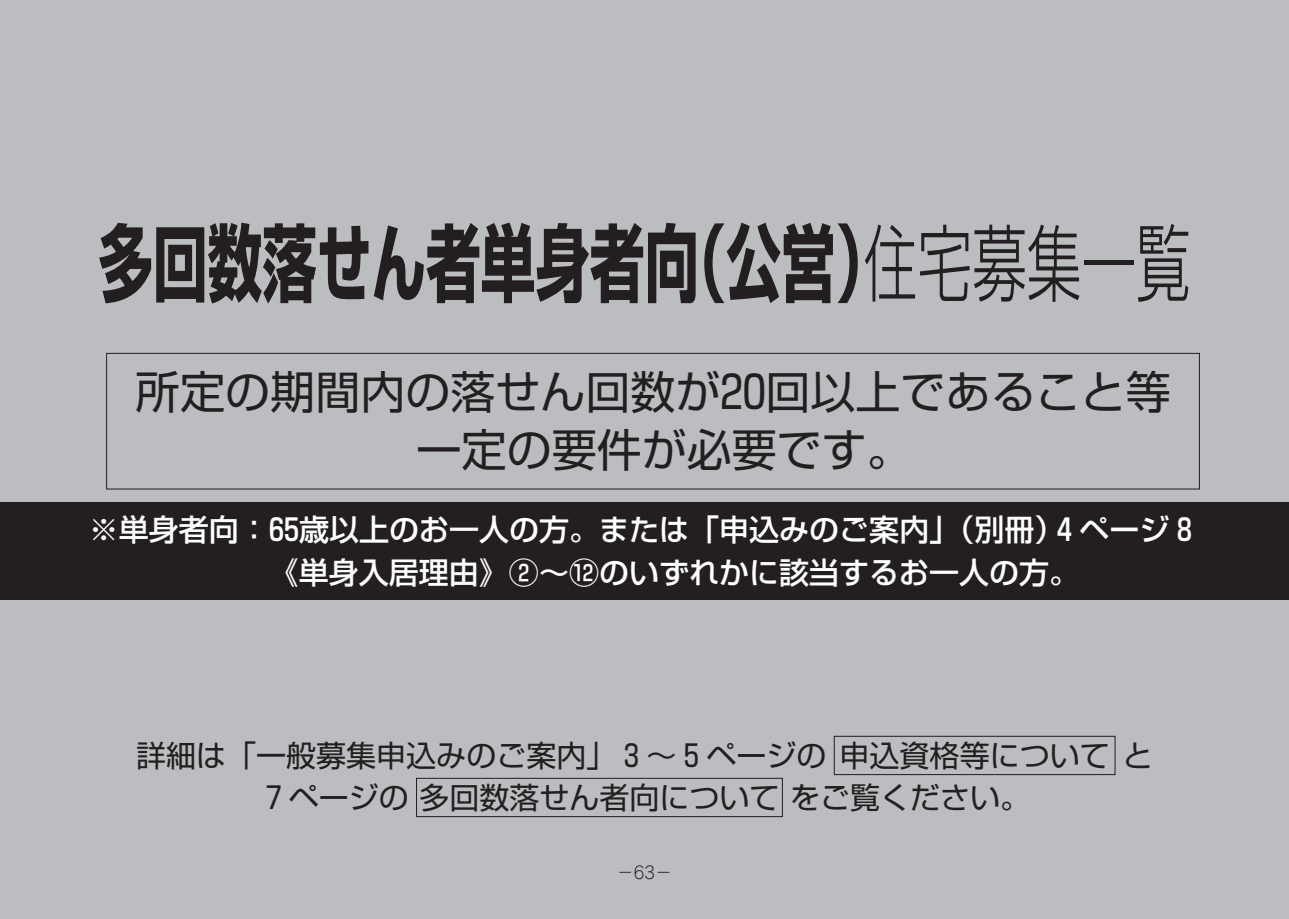
<style>
.page{position:relative;width:1289px;height:919px;background:#fff}
.page>*{position:absolute;margin:0;border:0;box-sizing:border-box;transform-origin:0 0}
.t1{font:700 84px "Shin Go Pr 6";color:#231f20;scale:.65 1}
.t2{font:45px/57.8px "Shin Go Pr 6";color:#231f20;text-align:center}
.t3{font:500 30px/42.8px "Shin Go Pr 6";color:#fff}
.t4{font:30px/42px "Shin Go Pr 6";color:#231f20;text-align:center}
.t5{font:300 16.95px "Jun 101 Pro";color:#231f20}
.s1{font-weight:300}
</style>
<div class="page">
<div style="left:0;top:0;width:1288px;height:918px;background:#bcbdc0"></div>
<div style="left:0;top:502px;width:1288px;height:98px;background:#231f20"></div>
<div style="left:106px;top:353px;width:1093px;height:136px;border:1px solid #231f20"></div>
<div style="left:834px;top:736px;width:281px;height:38px;border:1px solid #231f20"></div>
<div style="left:416px;top:778px;width:366px;height:38px;border:1px solid #231f20"></div>
<h1 class="t1" style="left:98px;top:196px;width:1681px">多回数落せん者単身者向（公営）<span class="s1">住宅募集一覧</span></h1>
<h2 class="t2" style="left:135px;top:360px;width:1036px">所定の期間内の落せん回数が20回以上であること等一定の要件が必要です。</h2>
<p class="t3" style="left:269px;top:506px;width:932px;text-indent:-180px">※単身者向：65歳以上のお一人の方。または「申込みのご案内」（別冊）₄ページ₈《単身入居理由》②〜⑫のいずれかに該当するお一人の方。</p>
<p class="t4" style="left:136px;top:732px;width:1018px">詳細は「一般募集申込みのご案内」₃〜₅ページの申込資格等について と<br>₇ページの多回数落せん者向について をご覧ください。</p>
<p class="t5" style="left:616px;top:858px;width:57px">−63−</p>
</div>
